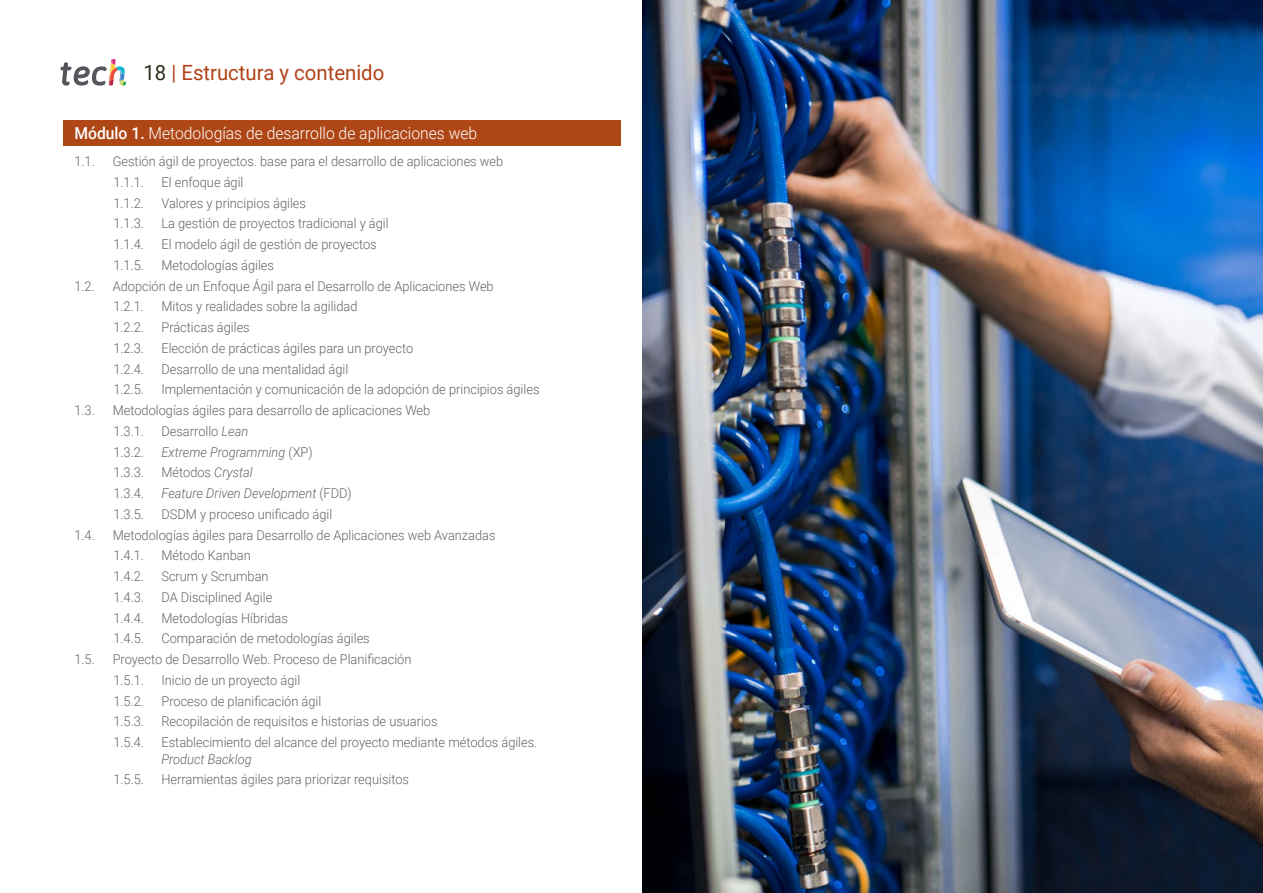
<style>
.page{position:relative;width:1263px;height:893px;background:#fff}
.page>*{position:absolute;margin:0;border:0;box-sizing:border-box;transform-origin:0 0}
.t1{font:21px "Roboto";color:#b14217}
.t2{font:300 16.5px "Roboto";color:#fff;scale:.95 1}
.t3{font:300 13.5px/20.7px "Roboto";color:#61646a;scale:.95 1}
.t4{font:italic 300 13.5px "Roboto";color:#61646a;scale:.95 1}
.s1{color:#312e20}
.s2{font-weight:500}
.s3{font-style:italic}
.s4{font-style:normal}
</style>
<div class="page">
<div style="left:63px;top:120px;width:558px;height:25px;background:#ae4615"></div>
<svg style="left:61px;top:59px;width:65px;height:27px"></svg>
<img style="left:642px;top:0;width:621px;height:893px">
<h1 class="t1" style="left:144px;top:57px;width:242px"><span class="s1">18</span> | Estructura y contenido</h1>
<p class="t2" style="left:74px;top:121px;width:426px"><span class="s2">Módulo 1.</span> Metodologías de desarrollo de aplicaciones web</p>
<p class="t3" style="left:74px;top:150px;width:23px">1.1.</p>
<p class="t3" style="left:113px;top:150px;width:413px">Gestión ágil de proyectos. base para el desarrollo de aplicaciones web<br>1.1.1.</p>
<p class="t3" style="left:161px;top:171px;width:88px">El enfoque ágil</p>
<p class="t3" style="left:113px;top:192px;width:34px">1.1.2.</p>
<p class="t3" style="left:161px;top:192px;width:154px">Valores y principios ágiles</p>
<p class="t3" style="left:113px;top:213px;width:34px">1.1.3.</p>
<p class="t3" style="left:161px;top:213px;width:241px">La gestión de proyectos tradicional y ágil</p>
<p class="t3" style="left:113px;top:233px;width:34px">1.1.4.</p>
<p class="t3" style="left:161px;top:233px;width:228px">El modelo ágil de gestión de proyectos</p>
<p class="t3" style="left:113px;top:254px;width:34px">1.1.5.</p>
<p class="t3" style="left:161px;top:254px;width:120px">Metodologías ágiles</p>
<p class="t3" style="left:74px;top:275px;width:23px">1.2.</p>
<p class="t3" style="left:113px;top:275px;width:403px">Adopción de un Enfoque Ágil para el Desarrollo de Aplicaciones Web<br>1.2.1.</p>
<p class="t3" style="left:161px;top:296px;width:208px">Mitos y realidades sobre la agilidad</p>
<p class="t3" style="left:113px;top:316px;width:34px">1.2.2.</p>
<p class="t3" style="left:161px;top:316px;width:95px">Prácticas ágiles</p>
<p class="t3" style="left:113px;top:337px;width:34px">1.2.3.</p>
<p class="t3" style="left:161px;top:337px;width:267px">Elección de prácticas ágiles para un proyecto</p>
<p class="t3" style="left:113px;top:358px;width:34px">1.2.4.</p>
<p class="t3" style="left:161px;top:358px;width:198px">Desarrollo de una mentalidad ágil</p>
<p class="t3" style="left:113px;top:379px;width:34px">1.2.5.</p>
<p class="t3" style="left:161px;top:379px;width:399px">Implementación y comunicación de la adopción de principios ágiles</p>
<p class="t3" style="left:74px;top:399px;width:23px">1.3.</p>
<p class="t3" style="left:113px;top:399px;width:336px">Metodologías ágiles para desarrollo de aplicaciones Web<br>1.3.1.</p>
<p class="t3" style="left:161px;top:420px;width:93px">Desarrollo <span class="s3">Lean</span></p>
<p class="t3" style="left:113px;top:441px;width:34px">1.3.2.</p>
<p class="t4" style="left:161px;top:442px;width:161px">Extreme Programming <span class="s4">(XP)</span></p>
<p class="t3" style="left:113px;top:462px;width:34px">1.3.3.</p>
<p class="t3" style="left:161px;top:462px;width:98px">Métodos <span class="s3">Crystal</span></p>
<p class="t3" style="left:113px;top:482px;width:34px">1.3.4.</p>
<p class="t4" style="left:161px;top:484px;width:202px">Feature Driven Development <span class="s4">(FDD)</span></p>
<p class="t3" style="left:113px;top:503px;width:34px">1.3.5.</p>
<p class="t3" style="left:161px;top:503px;width:181px">DSDM y proceso unificado ágil</p>
<p class="t3" style="left:74px;top:524px;width:23px">1.4.</p>
<p class="t3" style="left:113px;top:524px;width:404px">Metodologías ágiles para Desarrollo de Aplicaciones web Avanzadas<br>1.4.1.</p>
<p class="t3" style="left:161px;top:545px;width:96px">Método Kanban</p>
<p class="t3" style="left:113px;top:565px;width:34px">1.4.2.</p>
<p class="t3" style="left:161px;top:565px;width:114px">Scrum y Scrumban</p>
<p class="t3" style="left:113px;top:586px;width:34px">1.4.3.</p>
<p class="t3" style="left:161px;top:586px;width:118px">DA Disciplined Agile</p>
<p class="t3" style="left:113px;top:607px;width:34px">1.4.4.</p>
<p class="t3" style="left:161px;top:607px;width:135px">Metodologías Híbridas</p>
<p class="t3" style="left:113px;top:628px;width:34px">1.4.5.</p>
<p class="t3" style="left:161px;top:628px;width:221px">Comparación de metodologías ágiles</p>
<p class="t3" style="left:74px;top:648px;width:23px">1.5.</p>
<p class="t3" style="left:113px;top:648px;width:316px">Proyecto de Desarrollo Web. Proceso de Planificación<br>1.5.1.</p>
<p class="t3" style="left:161px;top:669px;width:148px">Inicio de un proyecto ágil</p>
<p class="t3" style="left:113px;top:690px;width:34px">1.5.2.</p>
<p class="t3" style="left:161px;top:690px;width:170px">Proceso de planificación ágil</p>
<p class="t3" style="left:113px;top:711px;width:34px">1.5.3.</p>
<p class="t3" style="left:161px;top:711px;width:292px">Recopilación de requisitos e historias de usuarios</p>
<p class="t3" style="left:113px;top:731px;width:34px">1.5.4.</p>
<p class="t3" style="left:161px;top:731px;width:397px">Establecimiento del alcance del proyecto mediante métodos ágiles.</p>
<p class="t4" style="left:161px;top:749px;width:96px">Product Backlog</p>
<p class="t3" style="left:113px;top:769px;width:34px">1.5.5.</p>
<p class="t3" style="left:161px;top:769px;width:262px">Herramientas ágiles para priorizar requisitos</p>
</div>
